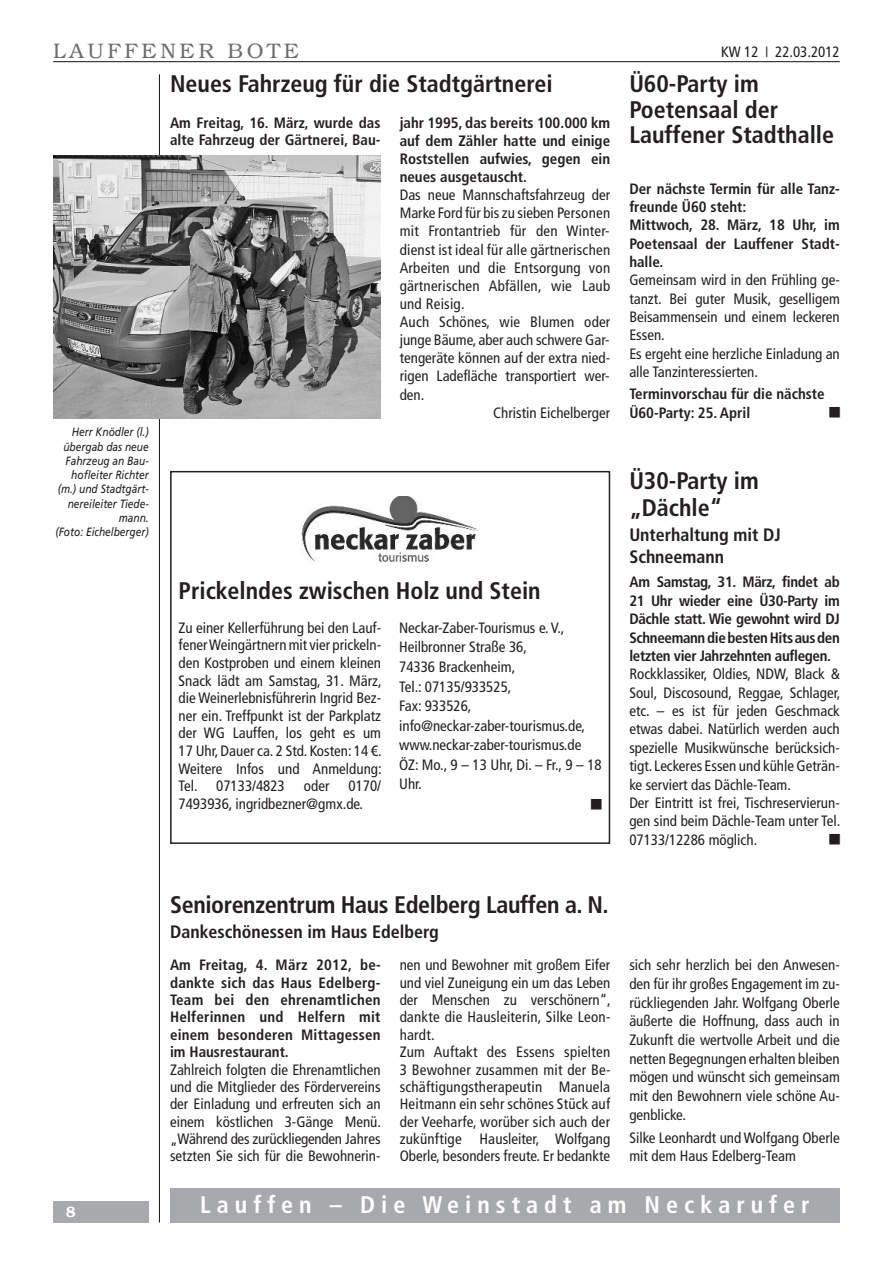
<style>
.page{position:relative;width:893px;height:1263px;background:#fff}
.page>*{position:absolute;margin:0;border:0;box-sizing:border-box;transform-origin:0 0}
.t1{font:700 condensed 24px/25.5px "Frutiger LT";color:#231f20}
.t2{font:700 condensed 24px "Frutiger LT";letter-spacing:.25em;color:#fff}
.t3{font:300 21px "Bookman LT";letter-spacing:.175em;color:#6c6d70}
.t4{font:700 condensed 18px/21.5px "Frutiger LT";color:#231f20}
.t5{font:condensed 15px/17.4px "Frutiger LT";color:#231f20}
.t6{font:700 condensed 15px/17.4px "Frutiger LT";color:#231f20}
.t7{font:600 15px "Bookman LT";color:#fff}
.t8{font:italic 12px/14.2px "Frutiger LT";color:#231f20;text-align:right;scale:.85 1}
</style>
<div class="page">
<div style="left:170px;top:471px;width:440px;height:373px;border:2px solid #231f20"></div>
<hr style="left:159px;top:74px;width:1px;height:1148px;background:#231f20">
<hr style="left:53px;top:61px;width:787px;height:1px;background:#231f20">
<div style="left:53px;top:1201px;width:96px;height:21px;background:#a8a9ad"></div>
<img style="left:53px;top:156px;width:328px;height:263px">
<img style="left:301px;top:496px;width:178px;height:67px">
<div style="left:170px;top:1188px;width:670px;height:34px;background:#a8a9ad"></div>
<h2 class="t3" style="left:53px;top:38px;width:247px">LAUFFENER BOTE</h2>
<p class="t5" style="left:721px;top:44px;width:120px">KW 12 ❘ 22.03.2012</p>
<p class="t8" style="left:55px;top:426px;width:111px">Herr Knödler (l.) übergab das neue<br>Fahrzeug an Bau&shy;hofleiter Richter (m.) und Stadtgärt&shy;nereileiter Tiede&shy;mann.<br>(Foto: Eichelberger)</p>
<p class="t7" style="left:66px;top:1203px;width:11px">8</p>
<h1 class="t1" style="left:170px;top:73px;width:384px">Neues Fahrzeug für die Stadtgärtnerei</h1>
<p class="t6" style="left:170px;top:115px;width:212px">Am Freitag, 16. März, wurde das alte Fahrzeug der Gärtnerei, Bau-</p>
<p class="t6" style="left:400px;top:115px;width:212px;line-height:18.1px;text-align:justify">jahr 1995, das bereits 100.000 km auf dem Zähler hatte und einige Roststellen aufwies, gegen ein neues ausgetauscht.</p>
<p class="t5" style="left:400px;top:188px;width:212px">Das neue Mannschaftsfahrzeug der</p>
<p class="t5" style="left:400px;top:206px;width:212px">Marke Ford für bis zu sieben Personen</p>
<p class="t5" style="left:400px;top:224px;width:212px">mit Frontantrieb für den Winter-</p>
<p class="t5" style="left:400px;top:242px;width:212px">dienst ist ideal für alle gärtnerischen</p>
<p class="t5" style="left:400px;top:260px;width:212px">Arbeiten und die Entsorgung von</p>
<p class="t5" style="left:400px;top:278px;width:212px">gärtnerischen Abfällen, wie Laub</p>
<p class="t5" style="left:400px;top:296px;width:66px">und Reisig.</p>
<p class="t5" style="left:400px;top:314px;width:212px">Auch Schönes, wie Blumen oder</p>
<p class="t5" style="left:400px;top:332px;width:211px">junge Bäume, aber auch schwere Gar-</p>
<p class="t5" style="left:400px;top:351px;width:212px">tengeräte können auf der extra nied-</p>
<p class="t5" style="left:400px;top:369px;width:211px">rigen Ladefläche transportiert wer-</p>
<p class="t5" style="left:400px;top:387px;width:26px">den.</p>
<p class="t5" style="left:493px;top:405px;width:119px">Christin Eichelberger</p>
<h1 class="t1" style="left:179px;top:579px;width:364px">Prickelndes zwischen Holz und Stein</h1>
<p class="t5" style="left:179px;top:620px;width:205px;text-align:justify">Zu einer Kellerführung bei den Lauf&shy;fenerWeingärtnern mit vier prickeln&shy;den Kostproben und einem kleinen Snack lädt am Samstag, 31. März, die Weinerlebnisführerin Ingrid Bez&shy;ner ein. Treffpunkt ist der Parkplatz der WG Lauffen, los geht es um 17 Uhr, Dauer ca. 2 Std. Kosten: 14 €.<br>Weitere Infos und Anmeldung:<br>Tel. 07133/4823</p>
<p class="t5" style="left:304px;top:778px;width:27px">oder</p>
<p class="t5" style="left:179px;top:778px;width:204px;text-indent:170px">0170/<br>7493936, ingridbezner@gmx.de.</p>
<p class="t5" style="left:399px;top:619px;width:204px;line-height:19.5px">Neckar-Zaber-Tourismus e. V.,<br>Heilbronner Straße 36,<br>74336 Brackenheim,<br>Tel.: 07135/933525,<br>Fax: 933526, info@neckar-zaber-tourismus.de, www.neckar-zaber-tourismus.de<br>ÖZ: Mo., 9 – 13 Uhr, Di. – Fr., 9 – 18<br>Uhr.</p>
<h1 class="t1" style="left:170px;top:894px;width:440px">Seniorenzentrum Haus Edelberg Lauffen a. N.</h1>
<p class="t4" style="left:170px;top:922px;width:270px">Dankeschönessen im Haus Edelberg</p>
<h1 class="t1" style="left:629px;top:73px;width:206px">Ü60-Party im<br>Poetensaal der<br>Lauffener Stadthalle</h1>
<p class="t6" style="left:629px;top:180px;width:212px;line-height:18.3px">Der nächste Termin für alle Tanz&shy;freunde Ü60 steht:<br>Mittwoch, 28. März, 18 Uhr, im<br>Poetensaal der Lauffener Stadt&shy;halle.</p>
<p class="t5" style="left:629px;top:272px;width:212px;line-height:18.3px">Gemeinsam wird in den Frühling ge&shy;tanzt. Bei guter Musik, geselligem<br>Beisammensein und einem leckeren<br>Essen.<br>Es ergeht eine herzliche Einladung an alle Tanzinteressierten.</p>
<p class="t6" style="left:629px;top:386px;width:197px;line-height:18.3px">Terminvorschau für die nächste<br>Ü60-Party: 25. April</p>
<h1 class="t1" style="left:629px;top:469px;width:131px;line-height:26.7px">Ü30-Party im „Dächle“</h1>
<p class="t4" style="left:629px;top:526px;width:153px">Unterhaltung mit DJ<br>Schneemann</p>
<p class="t6" style="left:629px;top:574px;width:212px;line-height:18.5px;text-align:justify">Am Samstag, 31. März, findet ab 21 Uhr wieder eine Ü30-Party im Dächle statt. Wie gewohnt wird DJ SchneemanndiebestenHitsausden letzten vier Jahrzehnten auflegen.</p>
<p class="t5" style="left:629px;top:666px;width:213px;line-height:18.5px">Rockklassiker, Oldies, NDW, Black &amp; Soul, Discosound, Reggae, Schlager, etc. – es ist für jeden Geschmack etwas dabei. Natürlich werden auch spezielle Musikwünsche berücksich&shy;tigt. Leckeres Essen und kühle Geträn&shy;ke serviert das Dächle-Team.<br>Der Eintritt ist frei, Tischreservierun&shy;gen sind beim Dächle-Team unter Tel.<br>07133/12286 möglich.</p>
<p class="t6" style="left:170px;top:957px;width:212px;text-align:justify">Am Freitag, 4. März 2012, be&shy;dankte sich das Haus Edelberg-Team bei den ehrenamtlichen Helferinnen und Helfern mit einem besonderen Mittagessen im Hausrestaurant.</p>
<p class="t5" style="left:170px;top:1062px;width:213px;text-align:justify">Zahlreich folgten die Ehrenamtlichen und die Mitglieder des Fördervereins der Einladung und erfreuten sich an einem köstlichen 3-Gänge Menü. „Während des zurückliegenden Jahres setzten Sie sich für die Bewohnerin-</p>
<p class="t5" style="left:400px;top:958px;width:213px">nen und Bewohner mit großem Eifer und viel Zuneigung ein um das Leben der Menschen zu verschönern“, dankte die Hausleiterin, Silke Leon&shy;hardt.<br>Zum Auftakt des Essens spielten<br>3 Bewohner zusammen mit der Be&shy;schäftigungstherapeutin Manuela<br>Heitmann ein sehr schönes Stück auf der Veeharfe, worüber sich auch der zukünftige Hausleiter, Wolfgang<br>Oberle, besonders freute. Er bedankte</p>
<p class="t5" style="left:629px;top:957px;width:212px;line-height:18.8px;text-align:justify">sich sehr herzlich bei den Anwesen&shy;den für ihr großes Engagement im zu&shy;rückliegenden Jahr. Wolfgang Oberle äußerte die Hoffnung, dass auch in Zukunft die wertvolle Arbeit und die netten Begegnungen erhalten bleiben mögen und wünscht sich gemeinsam mit den Bewohnern viele schöne Au&shy;genblicke.</p>
<p class="t5" style="left:629px;top:1129px;width:212px;line-height:18.8px">Silke Leonhardt und Wolfgang Oberle mit dem Haus Edelberg-Team</p>
<h1 class="t2" style="left:200px;top:1195px;width:611px">Lauffen – Die Weinstadt am Neckarufer</h1>
</div>
